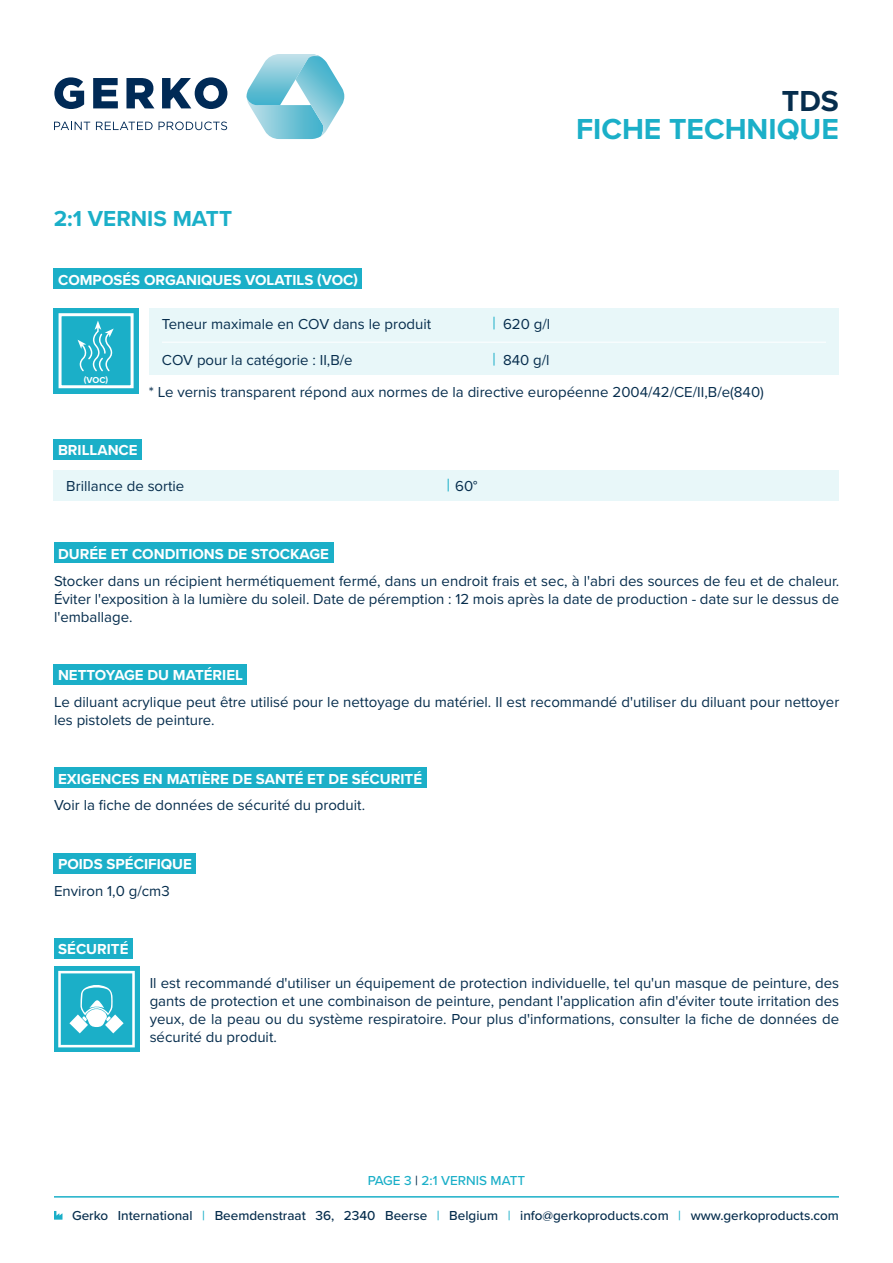
<style>
.page{position:relative;width:893px;height:1263px;background:#fff}
.page>*{position:absolute;margin:0;border:0;box-sizing:border-box;transform-origin:0 0}
.t1{font:700 30px "Proxima Nova";color:#1bafc8}
.t2{font:700 30px "Proxima Nova";color:#062d4d}
.t3{font:700 22.5px "Proxima Nova";color:#1bafc8}
.Alineastijl{font:15px/18px "Proxima Nova";color:#062d4d;text-align:justify}
.t4{font:700 15px "Proxima Nova";color:#fff}
.t5{font:500 13.5px "Proxima Nova";color:#062d4d}
.t6{font:500 13.5px "Proxima Nova";color:#1bafc8}
.t7{font:700 9px "Proxima Nova";color:#fff}
.s1{color:#062d4d}
.s2{color:#1bafc8}
</style>
<div class="page">
<div style="left:54px;top:938px;width:79px;height:20px;background:#1bafc8"></div>
<div style="left:54px;top:967px;width:85px;height:85px;background:#1bafc8"></div>
<svg style="left:58px;top:971px;width:77px;height:76px"></svg>
<div style="left:54px;top:269px;width:308px;height:20px;background:#1bafc8"></div>
<div style="left:54px;top:439px;width:88px;height:21px;background:#1bafc8"></div>
<div style="left:54px;top:543px;width:279px;height:20px;background:#1bafc8"></div>
<div style="left:54px;top:664px;width:193px;height:20px;background:#1bafc8"></div>
<div style="left:54px;top:767px;width:372px;height:21px;background:#1bafc8"></div>
<div style="left:54px;top:853px;width:142px;height:20px;background:#1bafc8"></div>
<div style="left:149px;top:308px;width:690px;height:66px;background:#e8f7f9"></div>
<div style="left:54px;top:470px;width:785px;height:30px;background:#e8f7f9"></div>
<hr style="left:162px;top:342px;width:664px;height:1px;background:#fff">
<svg style="left:494px;top:353px;width:1px;height:13px"></svg>
<svg style="left:494px;top:317px;width:1px;height:12px"></svg>
<svg style="left:448px;top:479px;width:1px;height:12px"></svg>
<div style="left:54px;top:308px;width:85px;height:85px;background:#1bafc8"></div>
<svg style="left:77px;top:321px;width:37px;height:51px"></svg>
<div style="left:59px;top:313px;width:75px;height:75px;border:3px solid #fff"></div>
<svg style="left:54px;top:122px;width:36px;height:8px"></svg>
<svg style="left:96px;top:122px;width:57px;height:8px"></svg>
<svg style="left:159px;top:122px;width:68px;height:8px"></svg>
<svg style="left:54px;top:77px;width:30px;height:32px"></svg>
<svg style="left:93px;top:78px;width:25px;height:30px"></svg>
<svg style="left:126px;top:78px;width:28px;height:30px"></svg>
<svg style="left:162px;top:77px;width:65px;height:32px"></svg>
<svg style="left:246px;top:54px;width:98px;height:85px"></svg>
<svg style="left:54px;top:1211px;width:8px;height:8px"></svg>
<hr style="left:54px;top:1196px;width:785px;height:1px;background:#1bafc8">
<p class="t3" style="left:54px;top:202px;width:180px">2:1 VERNIS MATT</p>
<p class="t4" style="left:58px;top:269px;width:301px">COMPOSÉS ORGANIQUES VOLATILS (VOC)</p>
<p class="t7" style="left:84px;top:373px;width:26px">(VOC)</p>
<p class="Alineastijl" style="left:162px;top:314px;width:271px">Teneur maximale en COV dans le produit</p>
<p class="Alineastijl" style="left:162px;top:350px;width:192px">COV pour la catégorie : II,B/e</p>
<p class="t2" style="left:782px;top:78px;width:58px">TDS</p>
<p class="t1" style="left:576px;top:107px;width:264px">FICHE TECHNIQUE</p>
<p class="Alineastijl" style="left:503px;top:314px;width:49px">620 g/l</p>
<p class="Alineastijl" style="left:503px;top:350px;width:48px">840 g/l</p>
<p class="Alineastijl" style="left:149px;top:382px;width:617px">* Le vernis transparent répond aux normes de la directive européenne 2004/42/CE/II,B/e(840)</p>
<p class="t4" style="left:58px;top:439px;width:81px">BRILLANCE</p>
<p class="Alineastijl" style="left:66px;top:476px;width:120px">Brillance de sortie</p>
<p class="Alineastijl" style="left:455px;top:476px;width:24px">60°</p>
<p class="t4" style="left:58px;top:543px;width:272px">DURÉE ET CONDITIONS DE STOCKAGE</p>
<p class="Alineastijl" style="left:54px;top:571px;width:787px">Stocker dans un récipient hermétiquement fermé, dans un endroit frais et sec, à l'abri des sources de feu et de chaleur.<br>Éviter l'exposition à la lumière du soleil. Date de péremption : 12 mois après la date de production - date sur le dessus de l'emballage.</p>
<p class="t4" style="left:58px;top:664px;width:186px">NETTOYAGE DU MATÉRIEL</p>
<p class="Alineastijl" style="left:54px;top:692px;width:787px">Le diluant acrylique peut être utilisé pour le nettoyage du matériel. Il est recommandé d'utiliser du diluant pour nettoyer les pistolets de peinture.</p>
<p class="t4" style="left:58px;top:767px;width:366px">EXIGENCES EN MATIÈRE DE SANTÉ ET DE SÉCURITÉ</p>
<p class="Alineastijl" style="left:54px;top:796px;width:313px">Voir la fiche de données de sécurité du produit.</p>
<p class="t4" style="left:58px;top:853px;width:135px">POIDS SPÉCIFIQUE</p>
<p class="Alineastijl" style="left:54px;top:881px;width:117px">Environ 1,0 g/cm3</p>
<p class="t4" style="left:58px;top:938px;width:72px">SÉCURITÉ</p>
<p class="Alineastijl" style="left:150px;top:973px;width:691px">Il est recommandé d'utiliser un équipement de protection individuelle, tel qu'un masque de peinture, des gants de protection et une combinaison de peinture, pendant l'application afin d'éviter toute irritation des yeux, de la peau ou du système respiratoire. Pour plus d'informations, consulter la fiche de données de sécurité du produit.</p>
<p class="t6" style="left:368px;top:1170px;width:159px">PAGE 3 <span class="s1">|</span> 2:1 VERNIS MATT</p>
<p class="t5" style="left:72px;top:1205px;width:768px">Gerko International <span class="s2">|</span> Beemdenstraat 36, 2340 Beerse <span class="s2">|</span> Belgium <span class="s2">|</span> info@gerkoproducts.com <span class="s2">|</span> www.gerkoproducts.com</p>
</div>
